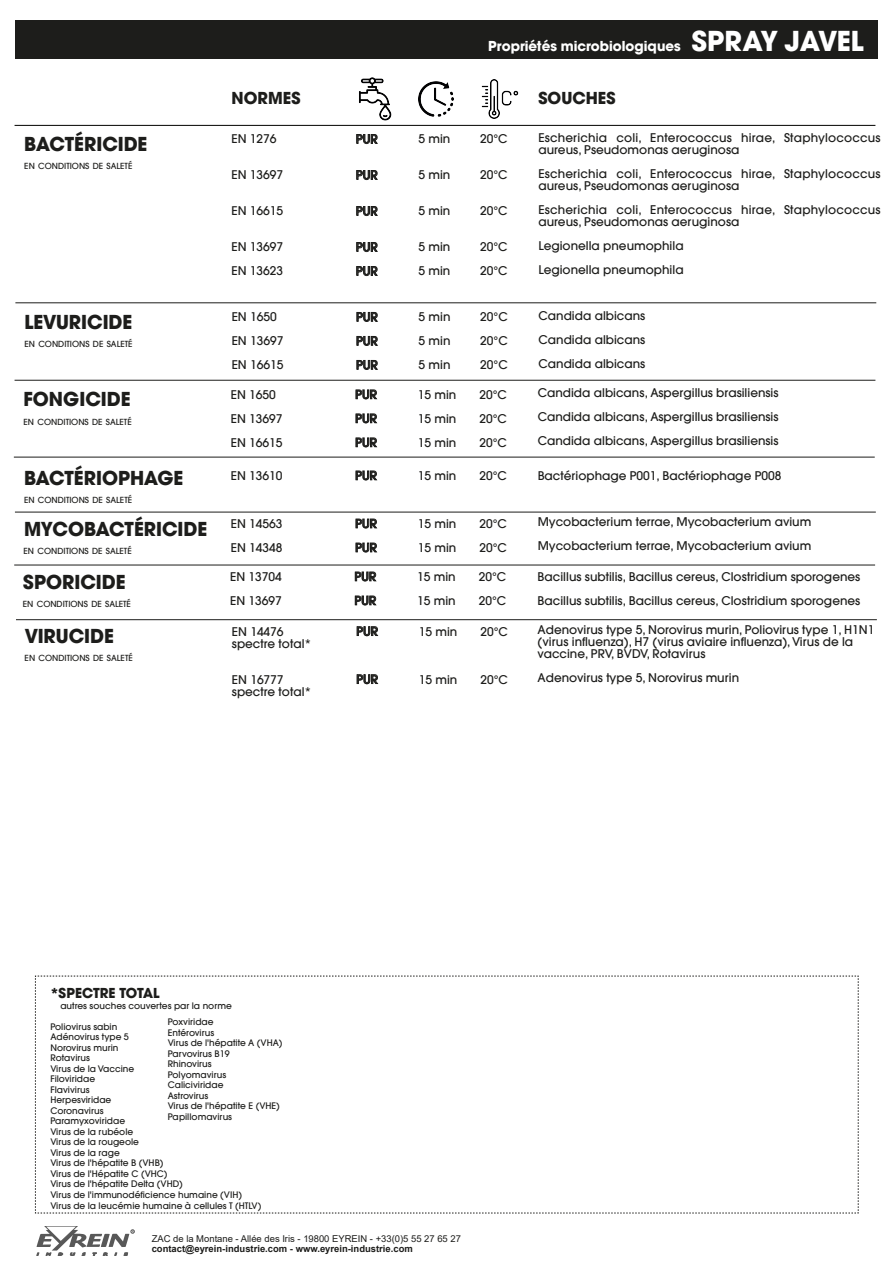
<style>
.page{position:relative;width:893px;height:1263px;background:#fff}
.page>*{position:absolute;margin:0;border:0;box-sizing:border-box;transform-origin:0 0}
.t1{font:700 21px "Avant Garde Md ITC";color:#1d1d1b}
.t2{font:700 18px "Avant Garde Md ITC";color:#1d1d1b}
.t3{font:700 15px "Avant Garde Md ITC";color:#fff}
.t4{font:700 15px "Avant Garde Md ITC";color:#1d1d1b}
.t5{font:500 12px/24px "Avant Garde LT";color:#1d1d1b}
.t6{font:9.45px "Arial";color:#1d1d1b}
.t7{font:700 9.45px "Arial";color:#1d1d1b}
.t8{font:500 9px/10.5px "Avant Garde LT";color:#1d1d1b}
.t9{font:500 8.4px "Avant Garde LT";color:#1d1d1b}
.s1{font-size:30px}
</style>
<div class="page">
<div style="left:15px;top:20px;width:862px;height:39px;background:#1d1d1b"></div>
<svg style="left:35px;top:976px;width:824px;height:238px"></svg>
<svg style="left:37px;top:1226px;width:97px;height:30px"></svg>
<img style="left:418px;top:82px;width:35px;height:34px">
<img style="left:481px;top:79px;width:38px;height:40px">
<svg style="left:356px;top:134px;width:22px;height:10px"></svg>
<svg style="left:356px;top:170px;width:22px;height:10px"></svg>
<svg style="left:356px;top:206px;width:22px;height:10px"></svg>
<svg style="left:356px;top:242px;width:22px;height:10px"></svg>
<svg style="left:356px;top:266px;width:22px;height:10px"></svg>
<img style="left:359px;top:78px;width:33px;height:42px">
<svg style="left:356px;top:389px;width:21px;height:10px"></svg>
<svg style="left:356px;top:413px;width:21px;height:10px"></svg>
<svg style="left:356px;top:437px;width:21px;height:10px"></svg>
<svg style="left:356px;top:470px;width:21px;height:10px"></svg>
<hr style="left:15px;top:125px;width:860px;height:1px;background:#1d1d1b">
<hr style="left:15px;top:380px;width:860px;height:1px;background:#1d1d1b">
<hr style="left:14px;top:457px;width:861px;height:1px;background:#1d1d1b">
<svg style="left:356px;top:519px;width:21px;height:9px"></svg>
<svg style="left:356px;top:543px;width:21px;height:9px"></svg>
<hr style="left:15px;top:512px;width:861px;height:1px;background:#1d1d1b">
<svg style="left:355px;top:571px;width:21px;height:10px"></svg>
<svg style="left:355px;top:595px;width:21px;height:10px"></svg>
<hr style="left:14px;top:565px;width:861px;height:1px;background:#1d1d1b">
<svg style="left:357px;top:626px;width:21px;height:10px"></svg>
<svg style="left:357px;top:674px;width:21px;height:10px"></svg>
<hr style="left:16px;top:619px;width:861px;height:1px;background:#1d1d1b">
<svg style="left:357px;top:312px;width:21px;height:10px"></svg>
<svg style="left:357px;top:336px;width:21px;height:10px"></svg>
<svg style="left:357px;top:360px;width:21px;height:10px"></svg>
<hr style="left:15px;top:303px;width:861px;height:1px;background:#1d1d1b">
<h2 class="t2" style="left:232px;top:87px;width:71px">NORMES</h2>
<h1 class="t1" style="left:24px;top:131px;width:125px">BACTÉRICIDE</h1>
<p class="t5" style="left:232px;top:127px;width:47px">EN 1276</p>
<p class="t5" style="left:232px;top:163px;width:53px">EN 13697</p>
<p class="t5" style="left:232px;top:199px;width:53px">EN 16615</p>
<p class="t5" style="left:232px;top:235px;width:53px">EN 13697<br>EN 13623</p>
<p class="t9" style="left:24px;top:161px;width:110px">EN CONDITIONS DE SALETÉ</p>
<h1 class="t1" style="left:24px;top:309px;width:109px">LEVURICIDE</h1>
<p class="t5" style="left:232px;top:305px;width:53px">EN 1650<br>EN 13697<br>EN 16615</p>
<p class="t9" style="left:24px;top:339px;width:110px">EN CONDITIONS DE SALETÉ</p>
<h1 class="t1" style="left:24px;top:387px;width:108px">FONGICIDE</h1>
<p class="t5" style="left:231px;top:382px;width:53px">EN 1650<br>EN 13697<br>EN 16615</p>
<p class="t9" style="left:24px;top:416px;width:110px">EN CONDITIONS DE SALETÉ</p>
<p class="t3" style="left:488px;top:36px;width:377px">Propriétés microbiologiques <span class="s1">SPRAY JAVEL</span></p>
<p class="t5" style="left:356px;top:127px;width:23px">PUR</p>
<p class="t5" style="left:356px;top:163px;width:23px">PUR</p>
<p class="t5" style="left:356px;top:199px;width:23px">PUR</p>
<p class="t5" style="left:356px;top:235px;width:23px">PUR<br>PUR</p>
<p class="t5" style="left:418px;top:127px;width:33px">5 min</p>
<p class="t5" style="left:418px;top:163px;width:33px">5 min</p>
<p class="t5" style="left:418px;top:199px;width:33px">5 min</p>
<p class="t5" style="left:418px;top:235px;width:33px">5 min<br>5 min</p>
<p class="t5" style="left:480px;top:127px;width:29px">20°C</p>
<p class="t5" style="left:480px;top:163px;width:29px">20°C</p>
<p class="t5" style="left:480px;top:199px;width:29px">20°C</p>
<p class="t5" style="left:480px;top:235px;width:29px">20°C<br>20°C</p>
<h2 class="t2" style="left:538px;top:87px;width:79px">SOUCHES</h2>
<p class="t5" style="left:538px;top:131px;width:344px;line-height:12px">Escherichia coli, Enterococcus hirae, Staphylococcus aureus, Pseudomonas aeruginosa</p>
<p class="t5" style="left:538px;top:167px;width:344px;line-height:12px">Escherichia coli, Enterococcus hirae, Staphylococcus aureus, Pseudomonas aeruginosa</p>
<p class="t5" style="left:538px;top:203px;width:344px;line-height:12px">Escherichia coli, Enterococcus hirae, Staphylococcus aureus, Pseudomonas aeruginosa</p>
<p class="t5" style="left:538px;top:233px;width:147px">Legionella pneumophila<br>Legionella pneumophila</p>
<p class="t5" style="left:356px;top:305px;width:23px;text-align:justify">PUR PUR PUR</p>
<p class="t5" style="left:419px;top:305px;width:33px;text-align:justify">5 min 5 min 5 min</p>
<p class="t5" style="left:480px;top:305px;width:29px;text-align:justify">20°C 20°C 20°C</p>
<p class="t5" style="left:538px;top:303px;width:108px;text-align:justify">Candida albicans Candida albicans Candida albicans</p>
<p class="t5" style="left:355px;top:382px;width:23px;text-align:justify">PUR PUR PUR</p>
<p class="t5" style="left:418px;top:382px;width:40px;text-align:justify">15 min 15 min 15 min</p>
<p class="t5" style="left:479px;top:382px;width:29px;text-align:justify">20°C 20°C 20°C</p>
<p class="t5" style="left:538px;top:381px;width:242px;text-align:justify">Candida albicans, Aspergillus brasiliensis Candida albicans, Aspergillus brasiliensis Candida albicans, Aspergillus brasiliensis</p>
<h1 class="t1" style="left:24px;top:465px;width:161px">BACTÉRIOPHAGE</h1>
<p class="t9" style="left:24px;top:494px;width:110px">EN CONDITIONS DE SALETÉ</p>
<p class="t5" style="left:231px;top:463px;width:53px">EN 13610</p>
<p class="t5" style="left:355px;top:463px;width:23px">PUR</p>
<p class="t5" style="left:418px;top:463px;width:40px">15 min</p>
<p class="t5" style="left:479px;top:463px;width:29px">20°C</p>
<p class="t5" style="left:538px;top:463px;width:245px">Bactériophage P001, Bactériophage P008</p>
<h1 class="t1" style="left:24px;top:516px;width:260px">MYCOBACTÉRICIDE <sup>EN</sup> <sup>14563</sup></h1>
<p class="t9" style="left:24px;top:545px;width:110px">EN CONDITIONS DE SALETÉ</p>
<p class="t5" style="left:231px;top:535px;width:53px">EN 14348</p>
<p class="t5" style="left:355px;top:511px;width:23px">PUR<br>PUR</p>
<p class="t5" style="left:418px;top:511px;width:40px">15 min<br>15 min</p>
<p class="t5" style="left:479px;top:511px;width:29px">20°C<br>20°C</p>
<p class="t5" style="left:538px;top:510px;width:275px">Mycobacterium terrae, Mycobacterium avium<br>Mycobacterium terrae, Mycobacterium avium</p>
<h1 class="t1" style="left:23px;top:569px;width:104px">SPORICIDE</h1>
<p class="t5" style="left:230px;top:564px;width:53px">EN 13704</p>
<p class="t9" style="left:23px;top:598px;width:110px">EN CONDITIONS DE SALETÉ</p>
<p class="t5" style="left:230px;top:588px;width:53px">EN 13697</p>
<h1 class="t1" style="left:25px;top:623px;width:90px">VIRUCIDE</h1>
<p class="t5" style="left:232px;top:625px;width:81px;line-height:12px">EN 14476 spectre total*</p>
<p class="t5" style="left:232px;top:673px;width:81px;line-height:12px">EN 16777 spectre total*</p>
<p class="t9" style="left:25px;top:653px;width:110px">EN CONDITIONS DE SALETÉ</p>
<p class="t5" style="left:355px;top:564px;width:23px">PUR<br>PUR</p>
<p class="t5" style="left:417px;top:564px;width:40px">15 min<br>15 min</p>
<p class="t5" style="left:479px;top:564px;width:29px">20°C<br>20°C</p>
<p class="t5" style="left:538px;top:564px;width:324px">Bacillus subtilis, Bacillus cereus, Clostridium sporogenes<br>Bacillus subtilis, Bacillus cereus, Clostridium sporogenes</p>
<p class="t5" style="left:356px;top:619px;width:23px">PUR</p>
<p class="t5" style="left:356px;top:667px;width:23px">PUR</p>
<p class="t5" style="left:419px;top:619px;width:40px">15 min</p>
<p class="t5" style="left:419px;top:667px;width:40px">15 min</p>
<p class="t5" style="left:480px;top:619px;width:29px">20°C</p>
<p class="t5" style="left:480px;top:667px;width:29px">20°C</p>
<p class="t5" style="left:538px;top:624px;width:338px;line-height:12px">Adenovirus type 5, Norovirus murin, Poliovirus type 1, H1N1 (virus influenza), H7 (virus aviaire influenza), Virus de la vaccine, PRV, BVDV, Rotavirus</p>
<p class="t5" style="left:538px;top:666px;width:203px">Adenovirus type 5, Norovirus murin</p>
<p class="t4" style="left:50px;top:984px;width:111px">*SPECTRE TOTAL</p>
<p class="t8" style="left:60px;top:1000px;width:173px">autres souches couvertes par la norme</p>
<p class="t8" style="left:50px;top:1021px;width:212px">Poliovirus sabin<br>Adénovirus type 5<br>Norovirus murin<br>Rotavirus<br>Virus de la Vaccine<br>Filoviridae<br>Flavivirus<br>Herpesviridae<br>Coronavirus<br>Paramyxoviridae<br>Virus de la rubéole<br>Virus de la rougeole<br>Virus de la rage<br>Virus de l'hépatite B (VHB)<br>Virus de l'Hépatite C (VHC)<br>Virus de l'hépatite Delta (VHD)<br>Virus de l'immunodéficience humaine (VIH)<br>Virus de la leucémie humaine à cellules T (HTLV)</p>
<p class="t8" style="left:168px;top:1016px;width:116px">Poxviridae<br>Entérovirus<br>Virus de l'hépatite A (VHA)<br>Parvovirus B19<br>Rhinovirus<br>Polyomavirus<br>Caliciviridae<br>Astrovirus<br>Virus de l'hépatite E (VHE)<br>Papillomavirus</p>
<p class="t6" style="left:152px;top:1232px;width:311px">ZAC de la Montane - Allée des Iris - 19800 EYREIN - +33(0)5 55 27 65 27</p>
<p class="t7" style="left:152px;top:1242px;width:263px">contact@eyrein-industrie.com - www.eyrein-industrie.com</p>
</div>
